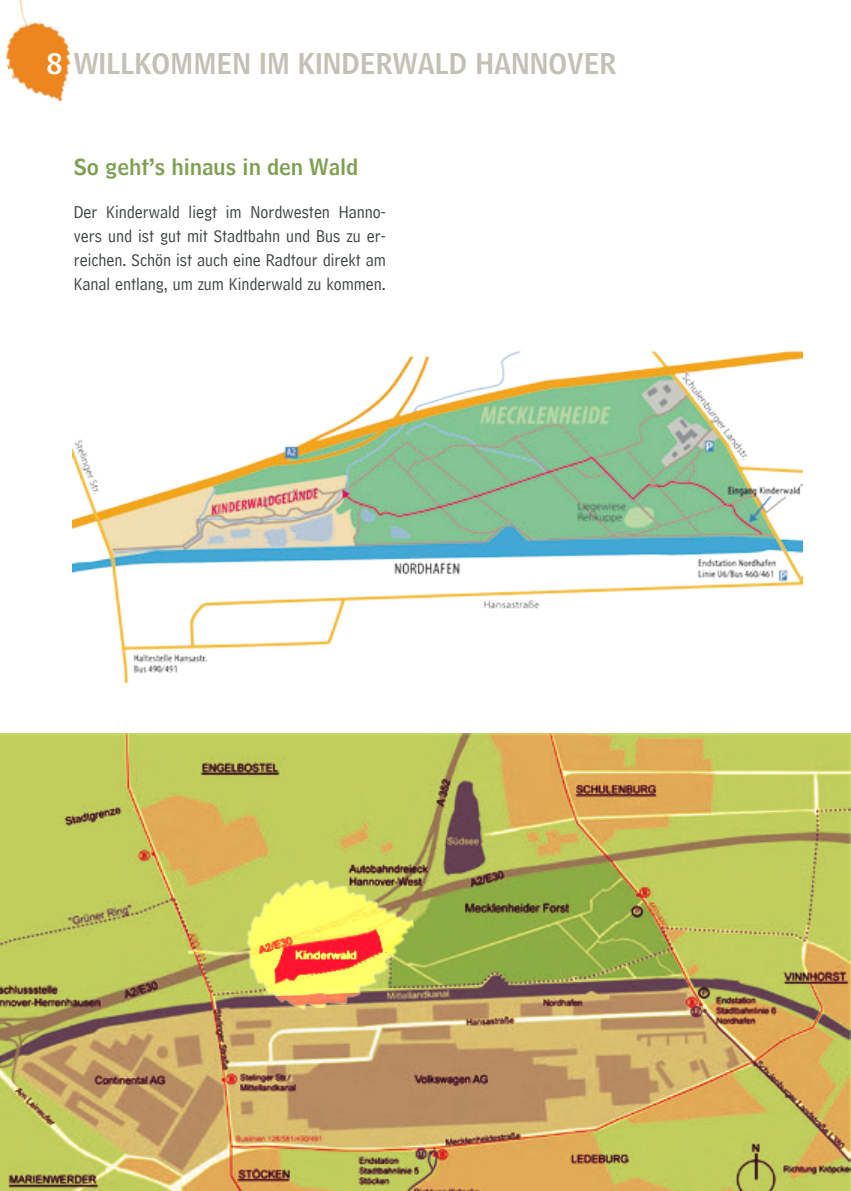
<style>
.page{position:relative;width:851px;height:1191px;background:#fff}
.page>*{position:absolute;margin:0;border:0;box-sizing:border-box;transform-origin:0 0}
.t1{font:28px "HM Headline";color:#c3c0b6}
.t2{font:22px "HM Headline";color:#7fa053}
.t3{font:18px/24px "HM Comment";color:#3d4344;text-align:justify}
.s1{color:#fff}
</style>
<div class="page">
<img style="left:4px;top:0;width:67px;height:102px">
<img style="left:73px;top:350px;width:729px;height:334px">
<svg style="left:0;top:733px;width:850px;height:458px;background:#beb15c"></svg>
<img style="left:180px;top:864px;width:244px;height:164px">
<h1 class="t1" style="left:47px;top:39px;width:571px"><span class="s1">8</span> WILLKOMMEN IM KINDERWALD HANNOVER</h1>
<p class="t2" style="left:74px;top:148px;width:286px">So geht’s hinaus in den Wald</p>
<p class="t3" style="left:74px;top:196px;width:313px">Der Kinderwald liegt im Nordwesten Hanno&shy;vers und ist gut mit Stadtbahn und Bus zu er&shy;reichen. Schön ist auch eine Radtour direkt am Kanal entlang, um zum Kinderwald zu kommen.</p>
</div>
